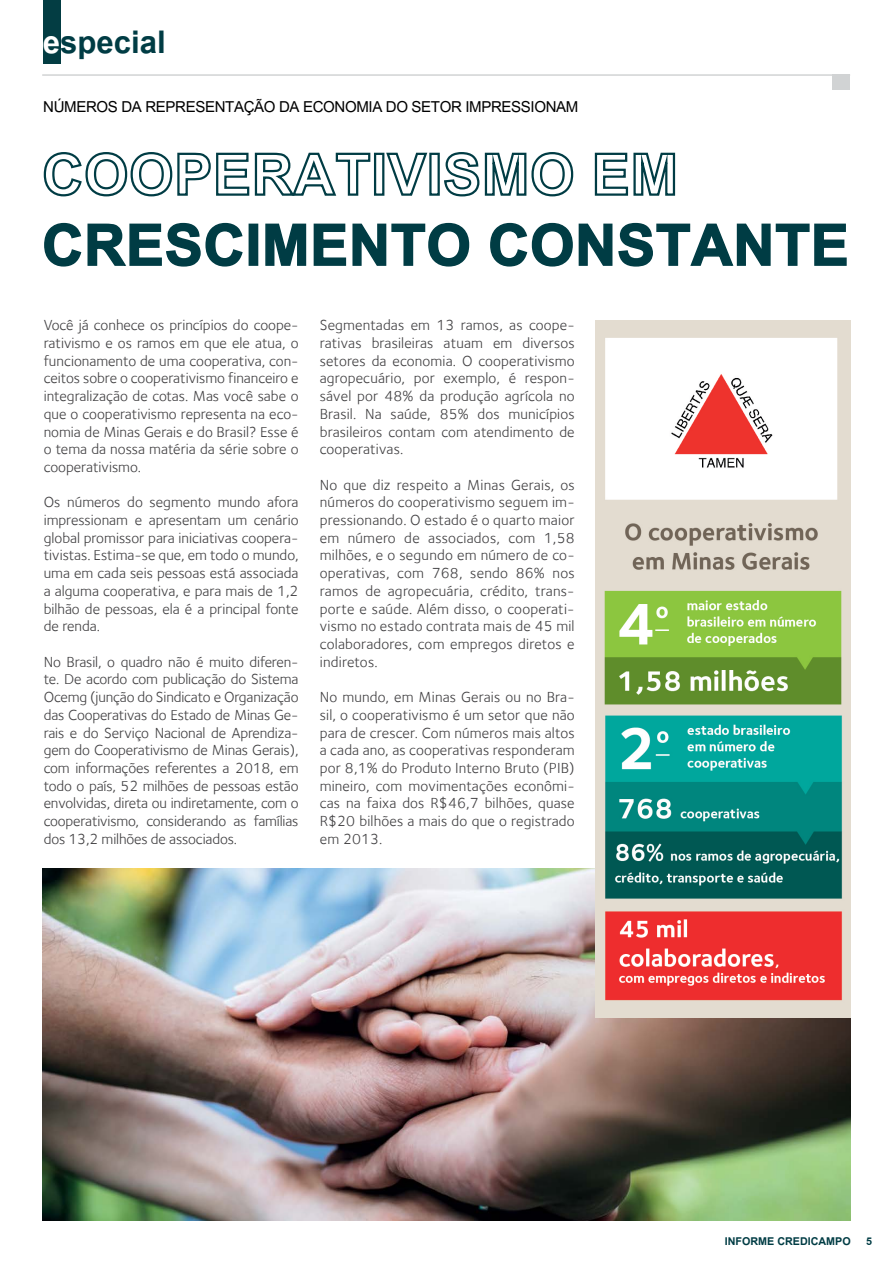
<style>
.page{position:relative;width:893px;height:1263px;background:#fff}
.page>*{position:absolute;margin:0;border:0;box-sizing:border-box;transform-origin:0 0}
.t1{font:700 79.5px "Utsaah";letter-spacing:.01em;color:#003c44}
.t2{font:700 43.5px "Utsaah";color:#003c44}
.t3{font:21px "Utsaah";letter-spacing:-.015em;color:#000}
.t4{font:15px/17.7px "Foundry Sterling";color:#414042;text-align:justify}
.t5{font:700 15px "Utsaah";color:#003c44}
.s1{color:#fff}
</style>
<div class="page">
<hr style="left:42px;top:74px;width:808px;height:2px;background:#d1d3d4">
<div style="left:833px;top:74px;width:17px;height:16px;background:#d1d3d4"></div>
<div style="left:43px;top:0;width:17px;height:64px;background:#033d43"></div>
<svg style="left:43px;top:152px;width:328px;height:45px"></svg>
<div style="left:374px;top:153px;width:10px;height:43px;border:2px solid #003c44"></div>
<svg style="left:386px;top:152px;width:42px;height:44px"></svg>
<div style="left:429px;top:153px;width:11px;height:43px;border:2px solid #003c44"></div>
<svg style="left:444px;top:152px;width:130px;height:45px"></svg>
<svg style="left:594px;top:152px;width:82px;height:44px"></svg>
<svg style="left:44px;top:222px;width:199px;height:45px"></svg>
<div style="left:249px;top:224px;width:9px;height:42px;border:2px solid #003c44"></div>
<svg style="left:265px;top:223px;width:42px;height:43px"></svg>
<svg style="left:313px;top:222px;width:157px;height:45px"></svg>
<svg style="left:490px;top:222px;width:357px;height:45px"></svg>
<img style="left:42px;top:869px;width:808px;height:351px">
<img style="left:595px;top:320px;width:255px;height:697px">
<h2 class="t2" style="left:43px;top:21px;width:124px"><span class="s1">e</span>special</h2>
<h3 class="t3" style="left:43px;top:97px;width:537px">NÚMEROS DA REPRESENTAÇÃO DA ECONOMIA DO SETOR IMPRESSIONAM</h3>
<h1 class="t1" style="left:42px;top:206px;width:808px">CRESCIMENTO CONSTANTE</h1>
<p class="t4" style="left:44px;top:316px;width:256px">Você já conhece os princípios do coope&shy;rativismo e os ramos em que ele atua, o funcionamento de uma cooperativa, con&shy;ceitos sobre o cooperativismo financeiro e integralização de cotas. Mas você sabe o que o cooperativismo representa na eco&shy;nomia de Minas Gerais e do Brasil? Esse é o tema da nossa matéria da série sobre o cooperativismo.</p>
<p class="t4" style="left:44px;top:493px;width:256px">Os números do segmento mundo afora impressionam e apresentam um cenário global promissor para iniciativas coopera&shy;tivistas. Estima-se que, em todo o mundo, uma em cada seis pessoas está associada a alguma cooperativa, e para mais de 1,2 bilhão de pessoas, ela é a principal fonte de renda.</p>
<p class="t4" style="left:44px;top:653px;width:256px">No Brasil, o quadro não é muito diferen&shy;te. De acordo com publicação do Sistema Ocemg (junção do Sindicato e Organização das Cooperativas do Estado de Minas Ge&shy;rais e do Serviço Nacional de Aprendiza&shy;gem do Cooperativismo de Minas Gerais), com informações referentes a 2018, em todo o país, 52 milhões de pessoas estão envolvidas, direta ou indiretamente, com o cooperativismo, considerando as famílias dos 13,2 milhões de associados.</p>
<p class="t4" style="left:320px;top:316px;width:256px">Segmentadas em 13 ramos, as coope&shy;rativas brasileiras atuam em diversos setores da economia. O cooperativismo agropecuário, por exemplo, é respon&shy;sável por 48% da produção agrícola no Brasil. Na saúde, 85% dos municípios brasileiros contam com atendimento de cooperativas.</p>
<p class="t4" style="left:320px;top:476px;width:256px">No que diz respeito a Minas Gerais, os números do cooperativismo seguem im&shy;pressionando. O estado é o quarto maior em número de associados, com 1,58 milhões, e o segundo em número de co&shy;operativas, com 768, sendo 86% nos ramos de agropecuária, crédito, trans&shy;porte e saúde. Além disso, o cooperati&shy;vismo no estado contrata mais de 45 mil colaboradores, com empregos diretos e indiretos.</p>
<p class="t4" style="left:320px;top:688px;width:256px">No mundo, em Minas Gerais ou no Bra&shy;sil, o cooperativismo é um setor que não para de crescer. Com números mais altos a cada ano, as cooperativas responderam por 8,1% do Produto Interno Bruto (PIB) mineiro, com movimentações econômi&shy;cas na faixa dos R$46,7 bilhões, quase R$20 bilhões a mais do que o registrado em 2013.</p>
<p class="t5" style="left:725px;top:1234px;width:149px">INFORME CREDICAMPO 5</p>
</div>
